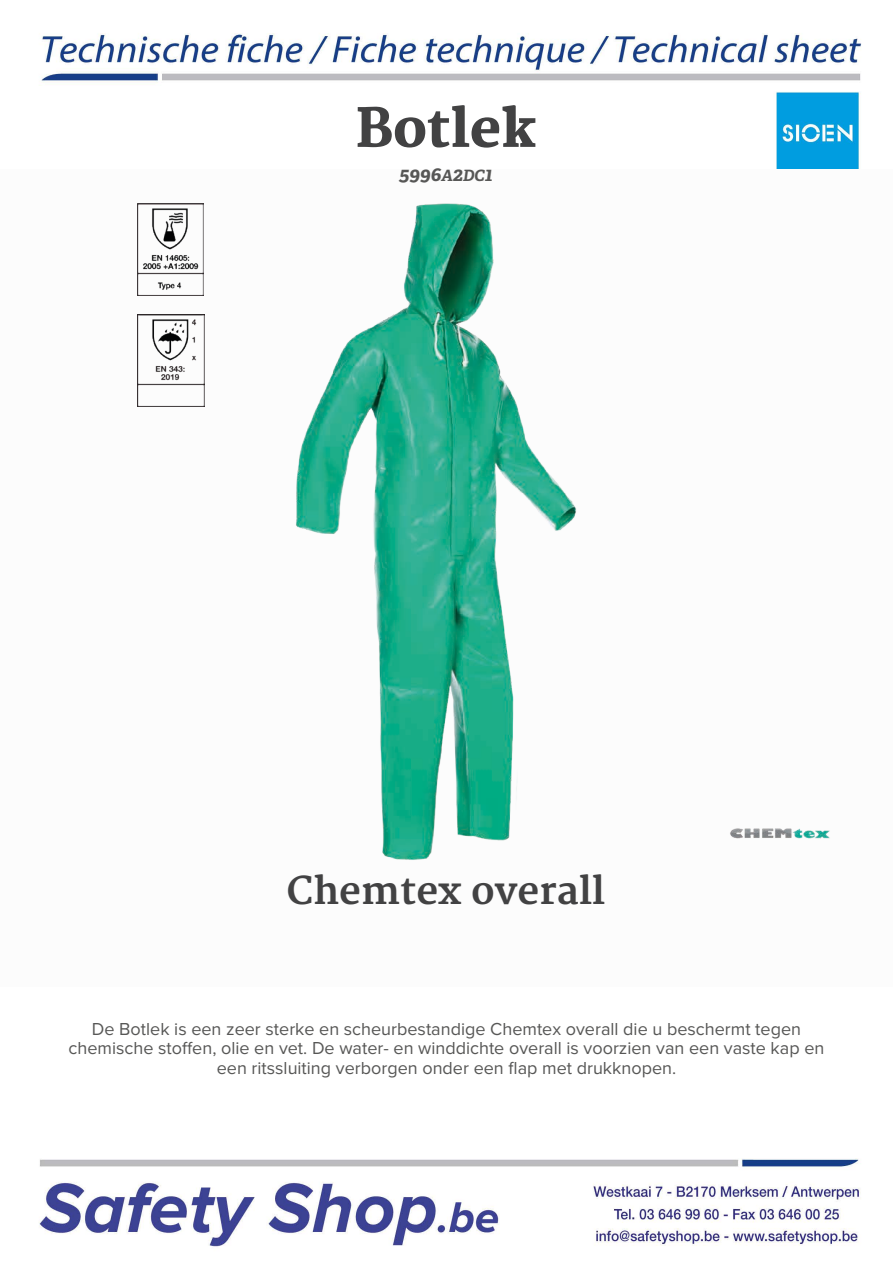
<style>
.page{position:relative;width:893px;height:1263px;background:#fff}
.page>*{position:absolute;margin:0;border:0;box-sizing:border-box;transform-origin:0 0}
.t1{font:800 52.5px "Merriweather";color:#424243}
.t2{font:700 37.5px "Merriweather";color:#424243}
.t3{font:italic 700 19.5px "Adelle PE";color:#575756}
.t4{font:18px/19.5px "Proxima Nova";color:#575756;text-align:center}
.s1{font-size:15.6px}
</style>
<div class="page">
<img style="left:39px;top:33px;width:823px;height:1214px">
<div style="left:0;top:169px;width:893px;height:818px;background:#fcfcfc"></div>
<img style="left:730px;top:828px;width:100px;height:11px">
<img style="left:138px;top:204px;width:66px;height:91px">
<img style="left:138px;top:315px;width:66px;height:91px">
<img style="left:204px;top:203px;width:372px;height:657px">
<h1 class="t1" style="left:356px;top:98px;width:182px">Botlek</h1>
<p class="t3" style="left:399px;top:160px;width:95px">5996<span class="s1">A</span>2<span class="s1">DC</span>1</p>
<h2 class="t2" style="left:287px;top:869px;width:320px">Chemtex overall</h2>
<p class="t4" style="left:69px;top:1020px;width:757px">De Botlek is een zeer sterke en scheurbestandige Chemtex overall die u beschermt tegen chemische stoffen, olie en vet. De water- en winddichte overall is voorzien van een vaste kap en een ritssluiting verborgen onder een flap met drukknopen.</p>
</div>
